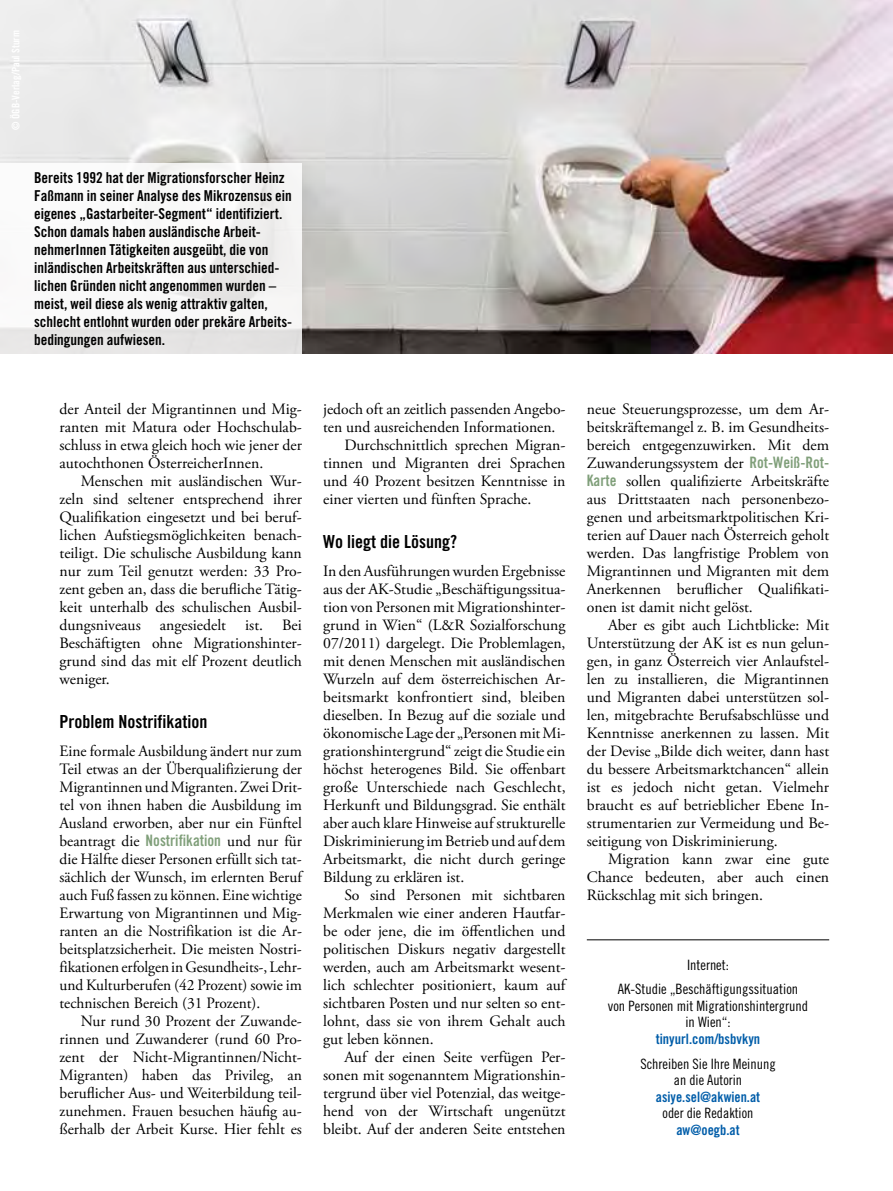
<style>
.page{position:relative;width:893px;height:1191px;background:#fff}
.page>*{position:absolute;margin:0;border:0;box-sizing:border-box;transform-origin:0 0}
.t1{font:18px "Trade Gothic Bold Cond Twenty";color:#000}
.t2{font:15.75px/18px "Adobe Garamond Pro";color:#000;text-align:justify}
.t3{font:15px/18px "Trade Gothic Bold Cond Twenty";color:#000}
.t4{font:14.25px/16.5px "Trade Gothic Cond Eighteen";color:#000;text-align:center}
.t5{font:14.25px "Trade Gothic Bold Cond Twenty";color:#005da9}
.s1{font-family:"Trade Gothic Bold Cond Twenty";color:#809f7a}
</style>
<div class="page">
<hr style="left:587px;top:939px;width:242px;height:1px;background:#000">
<img style="left:0;top:0;width:893px;height:353px">
<svg style="left:0;top:163px;width:302px;height:190px"></svg>
<p class="t3" style="left:34px;top:168px;width:260px">Bereits 1992 hat der Migrationsforscher Heinz Faßmann in seiner Analyse des Mikrozensus ein eigenes „Gastarbeiter-Segment“ identifiziert.<br>Schon damals haben ausländische Arbeit&shy;nehmerInnen Tätigkeiten ausgeübt, die von inländischen Arbeitskräften aus unterschied&shy;lichen Gründen nicht angenommen wurden – meist, weil diese als wenig attraktiv galten, schlecht entlohnt wurden oder prekäre Arbeits&shy;bedingungen aufwiesen.</p>
<p class="t2" style="left:60px;top:401px;width:244px">der Anteil der Migrantinnen und Mig&shy;ranten mit Matura oder Hochschulab&shy;schluss in etwa gleich hoch wie jener der autochthonen ÖsterreicherInnen.</p>
<p class="t2" style="left:60px;top:473px;width:244px;text-indent:21px">Menschen mit ausländischen Wur&shy;zeln sind seltener entsprechend ihrer Qualifikation eingesetzt und bei beruf&shy;lichen Aufstiegsmöglichkeiten benach&shy;teiligt. Die schulische Ausbildung kann nur zum Teil genutzt werden: 33 Pro&shy;zent geben an, dass die berufliche Tätig&shy;keit unterhalb des schulischen Ausbil&shy;dungsniveaus angesiedelt ist. Bei Beschäftigten ohne Migrationshinter&shy;grund sind das mit elf Prozent deutlich weniger.</p>
<p class="t1" style="left:60px;top:710px;width:149px">Problem Nostrifikation</p>
<p class="t2" style="left:60px;top:743px;width:244px">Eine formale Ausbildung ändert nur zum Teil etwas an der Überqualifizierung der Migrantinnen und Migranten. Zwei Drit&shy;tel von ihnen haben die Ausbildung im Ausland erworben, aber nur ein Fünftel beantragt die <span class="s1">Nostrifikation</span> und nur für die Hälfte dieser Personen erfüllt sich tat&shy;sächlich der Wunsch, im erlernten Beruf auch Fuß fassen zu können. Eine wichtige Erwartung von Migrantinnen und Mig&shy;ranten an die Nostrifikation ist die Ar&shy;beitsplatzsicherheit. Die meisten Nostri&shy;fikationen erfolgen in Gesundheits-, Lehr&shy;und Kulturberufen (42 Prozent) sowie im technischen Bereich (31 Prozent).</p>
<p class="t2" style="left:60px;top:1013px;width:244px;text-indent:21px">Nur rund 30 Prozent der Zuwande&shy;rinnen und Zuwanderer (rund 60 Pro&shy;zent der Nicht-Migrantinnen/Nicht-Migranten) haben das Privileg, an beruflicher Aus- und Weiterbildung teil&shy;zunehmen. Frauen besuchen häufig au&shy;ßerhalb der Arbeit Kurse. Hier fehlt es</p>
<p class="t2" style="left:323px;top:401px;width:244px">jedoch oft an zeitlich passenden Angebo-</p>
<p class="t2" style="left:323px;top:419px;width:234px">ten und ausreichenden Informationen.</p>
<p class="t2" style="left:344px;top:437px;width:223px">Durchschnittlich sprechen Migran-</p>
<p class="t2" style="left:323px;top:455px;width:244px">tinnen und Migranten drei Sprachen</p>
<p class="t2" style="left:323px;top:473px;width:244px">und 40 Prozent besitzen Kenntnisse in</p>
<p class="t2" style="left:323px;top:491px;width:210px">einer vierten und fünften Sprache.</p>
<p class="t1" style="left:323px;top:530px;width:135px">Wo liegt die Lösung?</p>
<p class="t2" style="left:323px;top:563px;width:244px">In den Ausführungen wurden Ergebnisse aus der AK-Studie „Beschäftigungssitua&shy;tion von Personen mit Migrationshinter&shy;grund in Wien“ (L&amp;R Sozialforschung 07/2011) dargelegt. Die Problemlagen, mit denen Menschen mit ausländischen Wurzeln auf dem österreichischen Ar&shy;beitsmarkt konfrontiert sind, bleiben dieselben. In Bezug auf die soziale und ökonomische Lage der „Personen mit Mi&shy;grationshintergrund“ zeigt die Studie ein höchst heterogenes Bild. Sie offenbart große Unterschiede nach Geschlecht, Herkunft und Bildungsgrad. Sie enthält aber auch klare Hinweise auf strukturelle Diskriminierung im Betrieb und auf dem Arbeitsmarkt, die nicht durch geringe Bildung zu erklären ist.</p>
<p class="t2" style="left:323px;top:887px;width:244px;text-indent:21px">So sind Personen mit sichtbaren Merkmalen wie einer anderen Hautfar&shy;be oder jene, die im öffentlichen und politischen Diskurs negativ dargestellt werden, auch am Arbeitsmarkt wesent&shy;lich schlechter positioniert, kaum auf sichtbaren Posten und nur selten so ent&shy;lohnt, dass sie von ihrem Gehalt auch gut leben können.</p>
<p class="t2" style="left:323px;top:1049px;width:244px;text-indent:21px">Auf der einen Seite verfügen Per&shy;sonen mit sogenanntem Migrationshin&shy;tergrund über viel Potenzial, das weitge&shy;hend von der Wirtschaft ungenützt bleibt. Auf der anderen Seite entstehen</p>
<p class="t2" style="left:587px;top:401px;width:244px">neue Steuerungsprozesse, um dem Ar&shy;beitskräftemangel z. B. im Gesundheits&shy;bereich entgegenzuwirken. Mit dem Zuwanderungssystem der <span class="s1">Rot-Weiß-Rot-Karte</span> sollen qualifizierte Arbeitskräfte aus Drittstaaten nach personenbezo&shy;genen und arbeitsmarktpolitischen Kri&shy;terien auf Dauer nach Österreich geholt werden. Das langfristige Problem von Migrantinnen und Migranten mit dem Anerkennen beruflicher Qualifikati&shy;onen ist damit nicht gelöst.</p>
<p class="t2" style="left:587px;top:617px;width:244px;text-indent:21px">Aber es gibt auch Lichtblicke: Mit Unterstützung der AK ist es nun gelun&shy;gen, in ganz Österreich vier Anlaufstel&shy;len zu installieren, die Migrantinnen und Migranten dabei unterstützen sol&shy;len, mitgebrachte Berufsabschlüsse und Kenntnisse anerkennen zu lassen. Mit der Devise „Bilde dich weiter, dann hast du bessere Arbeitsmarktchancen“ allein ist es jedoch nicht getan. Vielmehr braucht es auf betrieblicher Ebene In&shy;strumentarien zur Vermeidung und Be&shy;seitigung von Diskriminierung.</p>
<p class="t2" style="left:587px;top:851px;width:244px;text-indent:21px">Migration kann zwar eine gute Chance bedeuten, aber auch einen Rückschlag mit sich bringen.</p>
<p class="t4" style="left:618px;top:952px;width:182px;line-height:24px">Internet:<br>AK-Studie „Beschäftigungssituation</p>
<p class="t4" style="left:608px;top:997px;width:202px">von Personen mit Migrationshintergrund in Wien“:</p>
<p class="t5" style="left:656px;top:1029px;width:106px">tinyurl.com/bsbvkyn</p>
<p class="t4" style="left:640px;top:1055px;width:137px">Schreiben Sie Ihre Meinung an die Autorin</p>
<p class="t5" style="left:656px;top:1087px;width:106px">asiye.sel@akwien.at</p>
<p class="t4" style="left:663px;top:1104px;width:92px">oder die Redaktion</p>
<p class="t5" style="left:676px;top:1120px;width:65px">aw@oegb.at</p>
</div>
